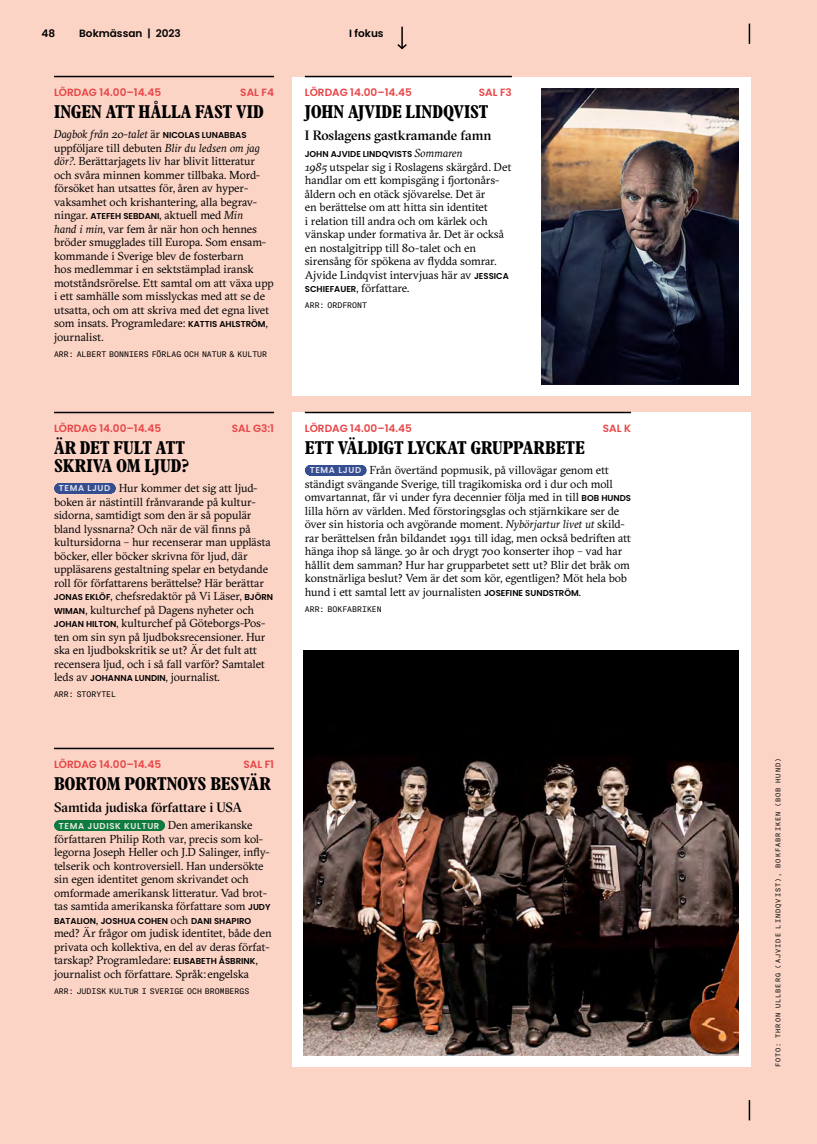
<style>
.page{position:relative;width:817px;height:1144px;background:#fff}
.page>*{position:absolute;margin:0;border:0;box-sizing:border-box;transform-origin:0 0}
.t1{font:700 condensed 18.75px/18px "Plantin MT Pro";letter-spacing:-.005em;color:#000}
.t2{font:500 13.5px "GT Sectra Fine";letter-spacing:-.005em;color:#000}
.t3{font:11.55px/13.5px "GT Sectra";letter-spacing:-.005em;color:#000}
.t4{font:600 10.5px "Poppins";color:#e84547}
.t5{font:600 10.5px "Poppins";color:#000}
.t6{font:600 8.55px "Poppins";color:#000}
.t7{font:600 8.55px "Poppins";letter-spacing:.075em;color:#e6ecdf}
.t8{font:7.95px "GT America Mono";color:#000}
.t9{font:6.75px "GT America Mono";letter-spacing:.15em;color:#000}
.s1{font-style:italic}
.s2{font-family:"Poppins";font-weight:600;font-size:8.55px}
.s3{font-family:"Poppins";font-weight:600;font-size:8.55px;color:#e2e0ef}
.s4{font-family:"GT Sectra";font-weight:400;font-size:11.55px;color:#000}
.s5{font-family:"GT Sectra";font-weight:400;font-size:11.55px}
.s6{font-family:"GT Sectra";font-weight:400;font-style:italic;font-size:11.55px}
</style>
<div class="page">
<div style="left:0;top:0;width:816px;height:1144px;background:#fbd4c6"></div>
<hr style="left:54px;top:76px;width:220px;height:1px;background:#000">
<hr style="left:54px;top:412px;width:220px;height:1px;background:#000">
<svg style="left:59px;top:483px;width:52px;height:11px"></svg>
<hr style="left:54px;top:748px;width:220px;height:1px;background:#000">
<svg style="left:59px;top:820px;width:101px;height:11px"></svg>
<div style="left:292px;top:412px;width:458px;height:655px;background:#fff"></div>
<hr style="left:305px;top:412px;width:326px;height:1px;background:#000">
<svg style="left:310px;top:465px;width:51px;height:11px"></svg>
<div style="left:292px;top:77px;width:458px;height:318px;background:#fff"></div>
<hr style="left:305px;top:76px;width:207px;height:1px;background:#000">
<img style="left:303px;top:651px;width:435px;height:405px">
<img style="left:541px;top:88px;width:197px;height:296px">
<hr style="left:748px;top:1100px;width:2px;height:20px;background:#000">
<hr style="left:401px;top:27px;width:2px;height:22px;background:#000">
<svg style="left:397px;top:43px;width:10px;height:7px"></svg>
<hr style="left:748px;top:24px;width:2px;height:20px;background:#000">
<p class="t5" style="left:41px;top:27px;width:15px">48</p>
<p class="t5" style="left:79px;top:27px;width:103px">Bokmässan | 2023</p>
<p class="t5" style="left:349px;top:27px;width:36px">I fokus</p>
<p class="t4" style="left:54px;top:86px;width:108px">LÖRDAG 14.00–14.45</p>
<p class="t4" style="left:240px;top:86px;width:35px">SAL F4</p>
<h1 class="t1" style="left:54px;top:103px;width:211px">INGEN ATT HÅLLA FAST VID</h1>
<p class="t3" style="left:54px;top:128px;width:221px"><span class="s1">Dagbok från 20-talet</span> är <span class="s2">NICOLAS LUNABBAS </span>uppföljare till debuten <span class="s1">Blir du ledsen om jag dör?</span>. Berättarjagets liv har blivit litteratur och svåra minnen kommer tillbaka. Mord&shy;försöket han utsattes för, åren av hyper&shy;vaksamhet och krishantering, alla begrav&shy;ningar. <span class="s2">ATEFEH SEBDANI</span>, aktuell med <span class="s1">Min<br>hand i min</span>, var fem år när hon och hennes bröder smugglades till Europa. Som ensam&shy;kommande i Sverige blev de fosterbarn<br>hos medlemmar i en sektstämplad iransk motståndsrörelse. Ett samtal om att växa upp i ett samhälle som misslyckas med att se de utsatta, och om att skriva med det egna livet som insats. Programledare: <span class="s2">KATTIS AHLSTRÖM</span>, journalist.</p>
<p class="t8" style="left:54px;top:349px;width:214px">ARR: ALBERT BONNIERS FÖRLAG OCH NATUR &amp; KULTUR</p>
<p class="t4" style="left:54px;top:422px;width:108px">LÖRDAG 14.00–14.45</p>
<p class="t4" style="left:232px;top:422px;width:44px">SAL G3:1</p>
<h1 class="t1" style="left:54px;top:439px;width:136px">ÄR DET FULT ATT<br>SKRIVA OM LJUD?</h1>
<p class="t3" style="left:54px;top:481px;width:221px;text-indent:5px"><span class="s3">TEMA LJUD</span> Hur kommer det sig att ljud&shy;boken är nästintill frånvarande på kultur&shy;sidorna, samtidigt som den är så populär bland lyssnarna? Och när de väl finns på kultursidorna – hur recenserar man upplästa böcker, eller böcker skrivna för ljud, där uppläsarens gestaltning spelar en betydande roll för författarens berättelse? Här berättar <span class="s2">JONAS EKLÖF</span>, chefsredaktör på Vi Läser, <span class="s2">BJÖRN WIMAN</span>, kulturchef på Dagens nyheter och <span class="s2">JOHAN HILTON</span>, kulturchef på Göteborgs-Pos&shy;ten om sin syn på ljudboksrecensioner. Hur ska en ljudbokskritik se ut? Är det fult att recensera ljud, och i så fall varför? Samtalet leds av <span class="s2">JOHANNA LUNDIN</span>, journalist<span class="s2">.</span></p>
<p class="t8" style="left:54px;top:690px;width:64px">ARR: STORYTEL</p>
<p class="t4" style="left:54px;top:758px;width:108px">LÖRDAG 14.00–14.45</p>
<p class="t4" style="left:243px;top:758px;width:32px">SAL F1</p>
<h1 class="t1" style="left:54px;top:775px;width:218px">BORTOM PORTNOYS BESVÄR</h1>
<p class="t2" style="left:54px;top:799px;width:189px">Samtida judiska författare i USA</p>
<p class="t7" style="left:59px;top:820px;width:195px">TEMA JUDISK KULTUR <span class="s4">Den amerikanske</span></p>
<p class="t3" style="left:54px;top:832px;width:218px">författaren Philip Roth var, precis som kol&shy;legorna Joseph Heller och J.D Salinger, infly&shy;telserik och kontroversiell. Han undersökte sin egen identitet genom skrivandet och omformade amerikansk litteratur. Vad brot&shy;tas samtida amerikanska författare som <span class="s2">JUDY</span></p>
<p class="t6" style="left:54px;top:916px;width:199px">BATALION<span class="s5">,</span> JOSHUA COHEN <span class="s5">och</span> DANI SHAPIRO</p>
<p class="t3" style="left:54px;top:927px;width:219px">med? Är frågor om judisk identitet, både den privata och kollektiva, en del av deras förfat&shy;tarskap? Programledare: <span class="s2">ELISABETH ÅSBRINK</span>, journalist och författare. Språk: engelska</p>
<p class="t8" style="left:54px;top:986px;width:197px">ARR: JUDISK KULTUR I SVERIGE OCH BROMBERGS</p>
<p class="t4" style="left:305px;top:86px;width:108px">LÖRDAG 14.00–14.45</p>
<p class="t4" style="left:478px;top:86px;width:35px">SAL F3</p>
<h1 class="t1" style="left:305px;top:103px;width:185px">JOHN AJVIDE LINDQVIST</h1>
<p class="t2" style="left:305px;top:127px;width:188px">I Roslagens gastkramande famn</p>
<p class="t6" style="left:304px;top:149px;width:159px">JOHN AJVIDE LINDQVISTS <span class="s6">Sommaren</span></p>
<p class="t3" style="left:305px;top:160px;width:208px"><span class="s1">1985</span> utspelar sig i Roslagens skärgård. Det handlar om ett kompisgäng i fjortonårs&shy;åldern och en otäck sjövarelse. Det är<br>en berättelse om att hitta sin identitet<br>i relation till andra och om kärlek och vänskap under formativa år. Det är också en nostalgitripp till 80-talet och en sirensång för spökena av flydda somrar.<br>Ajvide Lindqvist intervjuas här av <span class="s2">JESSICA SCHIEFAUER</span>, författare.</p>
<p class="t8" style="left:305px;top:301px;width:64px">ARR: ORDFRONT</p>
<p class="t4" style="left:305px;top:422px;width:108px">LÖRDAG 14.00–14.45</p>
<p class="t4" style="left:602px;top:422px;width:30px">SAL K</p>
<h1 class="t1" style="left:305px;top:439px;width:281px">ETT VÄLDIGT LYCKAT GRUPPARBETE</h1>
<p class="t3" style="left:305px;top:463px;width:328px;text-indent:5px"><span class="s3">TEMA LJUD</span> Från övertänd popmusik, på villovägar genom ett ständigt svängande Sverige, till tragikomiska ord i dur och moll omvartannat, får vi under fyra decennier följa med in till <span class="s2">BOB HUNDS </span>lilla hörn av världen. Med förstoringsglas och stjärnkikare ser de över sin historia och avgörande moment. <span class="s1">Nybörjartur livet ut</span> skild&shy;rar berättelsen från bildandet 1991 till idag, men också bedriften att hänga ihop så länge. 30 år och drygt 700 konserter ihop – vad har hållit dem samman? Hur har grupparbetet sett ut? Blir det bråk om konstnärliga beslut? Vem är det som kör, egentligen? Möt hela bob hund i ett samtal lett av journalisten <span class="s2">JOSEFINE SUNDSTRÖM</span>.</p>
<p class="t8" style="left:305px;top:604px;width:78px">ARR: BOKFABRIKEN</p>
<p class="t9" style="left:774px;top:1067px;width:311px;rotate:-90deg">FOTO: THRON ULLBERG (AJVIDE LINDQVIST), BOKFABRIKEN (BOB HUND)</p>
<p class="t9" style="left:774px;top:1038px;width:16px;rotate:-90deg">XXX</p>
</div>
